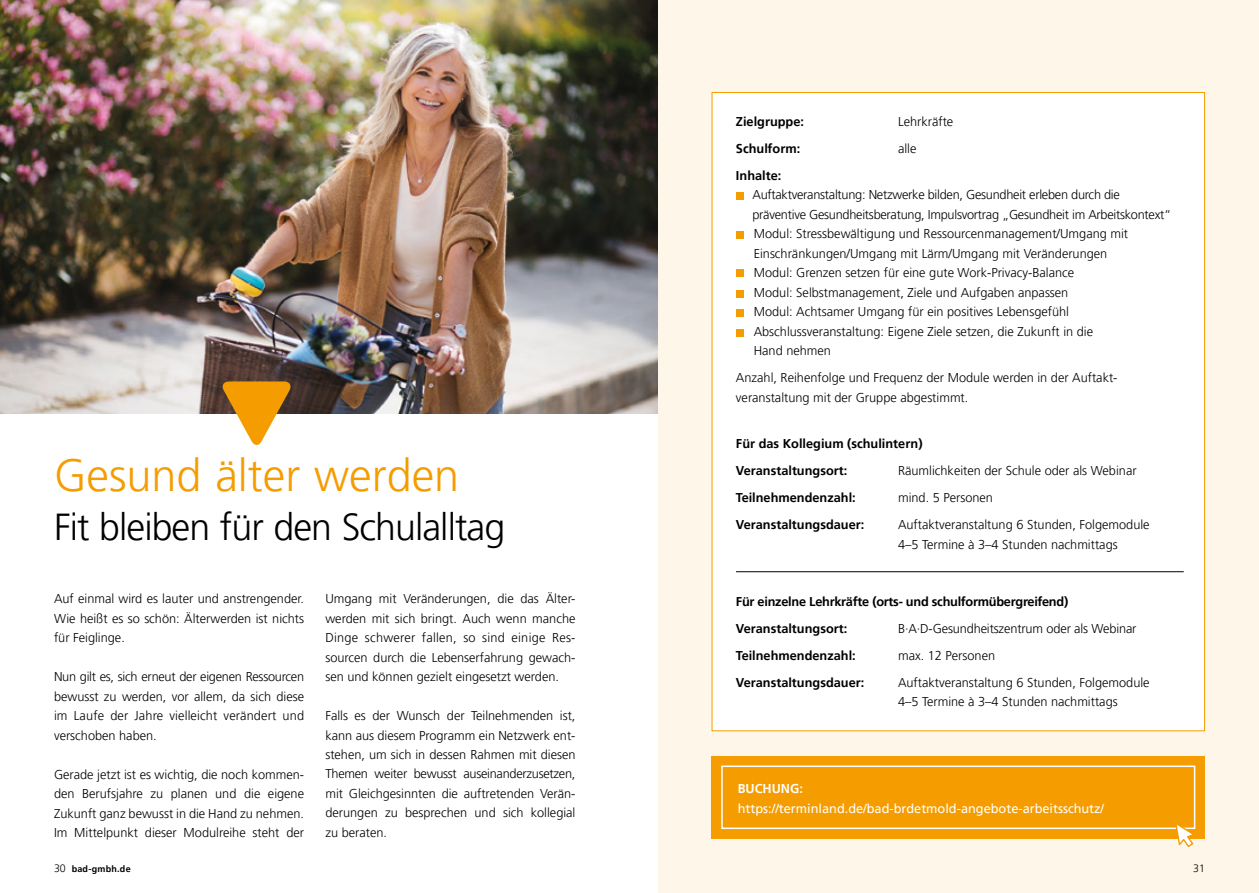
<style>
.page{position:relative;width:1259px;height:893px;background:#fff}
.page>*{position:absolute;margin:0;border:0;box-sizing:border-box;transform-origin:0 0}
.t1{font:300 45px "Frutiger LT Pro";color:#f59c00}
.t2{font:300 37.5px "Frutiger LT Pro";letter-spacing:-.025em;color:#000}
.t3{font:300 12.75px/19.5px "Frutiger LT Pro";color:#000;text-align:justify}
.t4{font:700 12.75px/27px "Frutiger LT Pro";color:#000}
.t5{font:700 12.75px/27px "Frutiger LT Pro";letter-spacing:-.02em;color:#000}
.t6{font:12.75px "Frutiger LT Pro";color:#fff}
.t7{font:700 12.75px "Frutiger LT Pro";color:#fff}
.t8{font:300 10.65px "Frutiger LT Pro";color:#000}
.t9{font:700 9px "Frutiger LT Pro";letter-spacing:.025em;color:#000}
.s1{font-weight:300;font-size:10.65px}
</style>
<div class="page">
<img style="left:0;top:0;width:659px;height:413px">
<svg style="left:221px;top:381px;width:71px;height:64px"></svg>
<div style="left:659px;top:0;width:600px;height:893px;background:#fff6ea"></div>
<div style="left:711px;top:756px;width:494px;height:83px;background:#f59c00"></div>
<div style="left:721px;top:765px;width:474px;height:64px;border:2px solid #fff"></div>
<svg style="left:1174px;top:821px;width:22px;height:26px"></svg>
<div style="left:711px;top:92px;width:494px;height:639px;background:#fff;border:1px solid #f59c00"></div>
<div style="left:736px;top:193px;width:7px;height:7px;background:#f59c00"></div>
<div style="left:736px;top:231px;width:7px;height:7px;background:#f59c00"></div>
<div style="left:736px;top:269px;width:7px;height:7px;background:#f59c00"></div>
<div style="left:736px;top:290px;width:7px;height:7px;background:#f59c00"></div>
<div style="left:736px;top:310px;width:7px;height:7px;background:#f59c00"></div>
<div style="left:736px;top:329px;width:7px;height:7px;background:#f59c00"></div>
<hr style="left:736px;top:571px;width:447px;height:1px;background:#000">
<h1 class="t1" style="left:54px;top:449px;width:407px">Gesund älter werden</h1>
<h2 class="t2" style="left:54px;top:505px;width:453px">Fit bleiben für den Schulalltag</h2>
<p class="t3" style="left:54px;top:589px;width:252px">Auf einmal wird es lauter und anstrengender.<br>Wie heißt es so schön: Älterwerden ist nichts für Feiglinge.</p>
<p class="t3" style="left:54px;top:667px;width:252px">Nun gilt es, sich erneut der eigenen Ressourcen bewusst zu werden, vor allem, da sich diese im Laufe der Jahre vielleicht verändert und verschoben haben.</p>
<p class="t3" style="left:54px;top:764px;width:252px">Gerade jetzt ist es wichtig, die noch kommen&shy;den Berufsjahre zu planen und die eigene Zukunft ganz bewusst in die Hand zu nehmen.<br>Im Mittelpunkt dieser Modulreihe steht der</p>
<p class="t9" style="left:54px;top:863px;width:78px"><span class="s1">30</span> bad-gmbh.de</p>
<p class="t3" style="left:325px;top:589px;width:252px">Umgang mit Veränderungen, die das Älter&shy;werden mit sich bringt. Auch wenn manche Dinge schwerer fallen, so sind einige Res&shy;sourcen durch die Lebenserfahrung gewach&shy;sen und können gezielt eingesetzt werden.</p>
<p class="t3" style="left:325px;top:706px;width:252px">Falls es der Wunsch der Teilnehmenden ist, kann aus diesem Programm ein Netzwerk ent&shy;stehen, um sich in dessen Rahmen mit diesen Themen weiter bewusst auseinanderzusetzen, mit Gleichgesinnten die auftretenden Verän&shy;derungen zu besprechen und sich kollegial zu beraten.</p>
<p class="t4" style="left:736px;top:108px;width:70px">Zielgruppe:</p>
<p class="t3" style="left:898px;top:112px;width:57px">Lehrkräfte</p>
<p class="t4" style="left:736px;top:135px;width:66px">Schulform:</p>
<p class="t3" style="left:898px;top:139px;width:20px">alle</p>
<p class="t4" style="left:736px;top:162px;width:47px">Inhalte:</p>
<p class="t3" style="left:752px;top:185px;width:420px;text-align:left">Auftaktveranstaltung: Netzwerke bilden, Gesundheit erleben durch die präventive Gesundheitsberatung, Impulsvortrag „Gesundheit im Arbeitskontext“ Modul: Stressbewältigung und Ressourcenmanagement/Umgang mit Einschränkungen/Umgang mit Lärm/Umgang mit Veränderungen<br>Modul: Grenzen setzen für eine gute Work-Privacy-Balance<br>Modul: Selbstmanagement, Ziele und Aufgaben anpassen<br>Modul: Achtsamer Umgang für ein positives Lebensgefühl Abschlussveranstaltung: Eigene Ziele setzen, die Zukunft in die<br>Hand nehmen</p>
<p class="t3" style="left:736px;top:368px;width:383px">Anzahl, Reihenfolge und Frequenz der Module werden in der Auftakt&shy;veranstaltung mit der Gruppe abgestimmt.</p>
<p class="t4" style="left:736px;top:430px;width:188px">Für das Kollegium (schulintern)<br>Veranstaltungsort:</p>
<p class="t3" style="left:898px;top:461px;width:240px">Räumlichkeiten der Schule oder als Webinar</p>
<p class="t4" style="left:736px;top:484px;width:121px">Teilnehmendenzahl:</p>
<p class="t3" style="left:898px;top:488px;width:96px">mind. 5 Personen</p>
<p class="t4" style="left:736px;top:511px;width:130px">Veranstaltungsdauer:</p>
<p class="t3" style="left:898px;top:515px;width:253px">Auftaktveranstaltung 6 Stunden, Folgemodule<br>4–5 Termine à 3–4 Stunden nachmittags</p>
<p class="t5" style="left:736px;top:588px;width:334px">Für einzelne Lehrkräfte (orts- und schulformübergreifend)<br>Veranstaltungsort:</p>
<p class="t3" style="left:898px;top:619px;width:240px">B∙A∙D-Gesundheitszentrum oder als Webinar</p>
<p class="t4" style="left:736px;top:642px;width:121px">Teilnehmendenzahl:</p>
<p class="t3" style="left:898px;top:646px;width:99px">max. 12 Personen</p>
<p class="t4" style="left:736px;top:669px;width:130px">Veranstaltungsdauer:</p>
<p class="t3" style="left:898px;top:673px;width:253px">Auftaktveranstaltung 6 Stunden, Folgemodule<br>4–5 Termine à 3–4 Stunden nachmittags</p>
<p class="t7" style="left:738px;top:781px;width:67px">BUCHUNG:</p>
<p class="t6" style="left:738px;top:801px;width:368px">https://terminland.de/bad-brdetmold-angebote-arbeitsschutz/</p>
<p class="t8" style="left:1193px;top:862px;width:13px">31</p>
</div>
